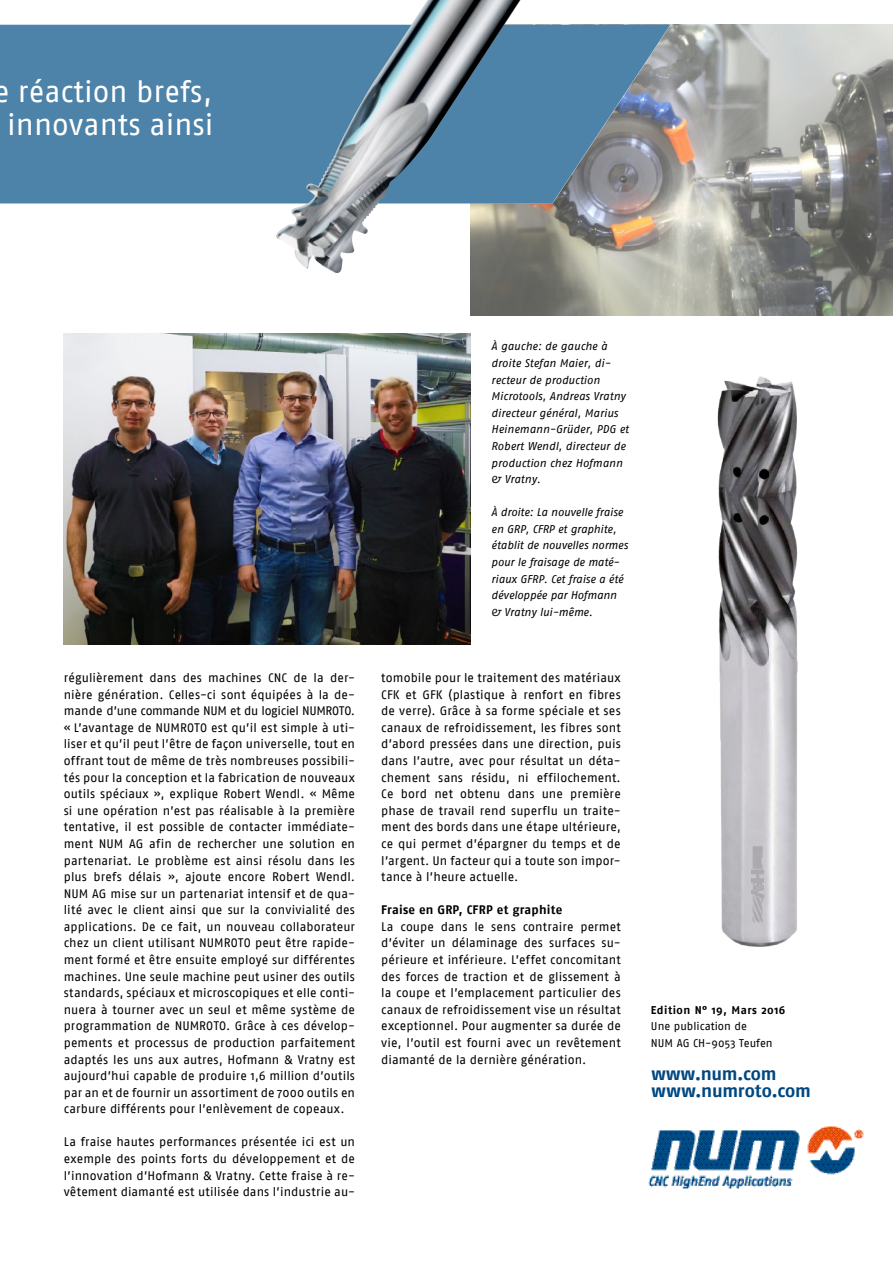
<style>
.page{position:relative;width:893px;height:1263px;background:#fff}
.page>*{position:absolute;margin:0;border:0;box-sizing:border-box;transform-origin:0 0}
.t1{font:30px/33.2px "Fago No";color:#fff;text-align:center}
.t2{font:700 18px/16.6px "Fago No";color:#004780}
.t3{font:12.3px/16.6px "Fago No";letter-spacing:.005em;color:#000;text-align:justify}
.t4{font:700 12.3px "Fago No";letter-spacing:.015em;color:#000}
.t5{font:italic 11.25px/16.6px "Fago No";color:#000}
.t6{font:11.25px/16.6px "Fago No";color:#000}
.t7{font:700 11.25px "Fago No";letter-spacing:.04em;color:#000}
</style>
<div class="page">
<img style="left:649px;top:1126px;width:215px;height:63px">
<img style="left:471px;top:24px;width:422px;height:291px">
<svg style="left:0;top:25px;width:670px;height:178px;background:#5683a5"></svg>
<img style="left:276px;top:0;width:152px;height:273px">
<img style="left:64px;top:334px;width:407px;height:310px">
<img style="left:717px;top:376px;width:81px;height:571px">
<h1 class="t1" style="left:-7px;top:74px;width:222px">e réaction brefs, innovants ainsi</h1>
<p class="t3" style="left:64px;top:669px;width:293px">régulièrement dans des machines CNC de la der&shy;nière génération. Celles-ci sont équipées à la de&shy;mande d’une commande NUM et du logiciel NUMROTO. « L’avantage de NUMROTO est qu’il est simple à uti&shy;liser et qu’il peut l’être de façon universelle, tout en offrant tout de même de très nombreuses possibili&shy;tés pour la conception et la fabrication de nouveaux outils spéciaux », explique Robert Wendl. « Même si une opération n’est pas réalisable à la première tentative, il est possible de contacter immédiate&shy;ment NUM AG afin de rechercher une solution en partenariat. Le problème est ainsi résolu dans les plus brefs délais », ajoute encore Robert Wendl.<br>NUM AG mise sur un partenariat intensif et de qua&shy;lité avec le client ainsi que sur la convivialité des applications. De ce fait, un nouveau collaborateur chez un client utilisant NUMROTO peut être rapide&shy;ment formé et être ensuite employé sur différentes machines. Une seule machine peut usiner des outils standards, spéciaux et microscopiques et elle conti&shy;nuera à tourner avec un seul et même système de programmation de NUMROTO. Grâce à ces dévelop&shy;pements et processus de production parfaitement adaptés les uns aux autres, Hofmann &amp; Vratny est aujourd’hui capable de produire 1,6 million d’outils par an et de fournir un assortiment de 7000 outils en carbure différents pour l’enlèvement de copeaux.</p>
<p class="t3" style="left:64px;top:1134px;width:293px">La fraise hautes performances présentée ici est un exemple des points forts du développement et de l’innovation d’Hofmann &amp; Vratny. Cette fraise à re&shy;vêtement diamanté est utilisée dans l’industrie au-</p>
<p class="t5" style="left:491px;top:338px;width:139px">À gauche: de gauche à droite Stefan Maier, di&shy;recteur de production<br>Microtools, Andreas Vratny directeur général, Marius<br>Heinemann-Grüder, PDG et<br>Robert Wendl, directeur de production chez Hofmann &amp; Vratny.</p>
<p class="t5" style="left:491px;top:504px;width:138px">À droite: La nouvelle fraise en GRP, CFRP et graphite, établit de nouvelles normes pour le fraisage de maté&shy;riaux GFRP. Cet fraise a été développée par Hofmann &amp; Vratny lui-même.</p>
<p class="t3" style="left:381px;top:669px;width:241px">tomobile pour le traitement des matériaux CFK et GFK (plastique à renfort en fibres de verre). Grâce à sa forme spéciale et ses canaux de refroidissement, les fibres sont d’abord pressées dans une direction, puis dans l’autre, avec pour résultat un déta&shy;chement sans résidu, ni effilochement.<br>Ce bord net obtenu dans une première phase de travail rend superflu un traite&shy;ment des bords dans une étape ultérieure, ce qui permet d’épargner du temps et de l’argent. Un facteur qui a toute son impor&shy;tance à l’heure actuelle.</p>
<p class="t4" style="left:381px;top:903px;width:183px">Fraise en GRP, CFRP et graphite</p>
<p class="t3" style="left:381px;top:918px;width:241px">La coupe dans le sens contraire permet d’éviter un délaminage des surfaces su&shy;périeure et inférieure. L’effet concomitant des forces de traction et de glissement à la coupe et l’emplacement particulier des canaux de refroidissement vise un résultat exceptionnel. Pour augmenter sa durée de vie, l’outil est fourni avec un revêtement diamanté de la dernière génération.</p>
<p class="t7" style="left:651px;top:1003px;width:136px">Edition N° 19, Mars 2016</p>
<p class="t6" style="left:651px;top:1018px;width:123px">Une publication de<br>NUM AG CH-9053 Teufen</p>
<h2 class="t2" style="left:652px;top:1065px;width:161px">www.num.com www.numroto.com</h2>
</div>
